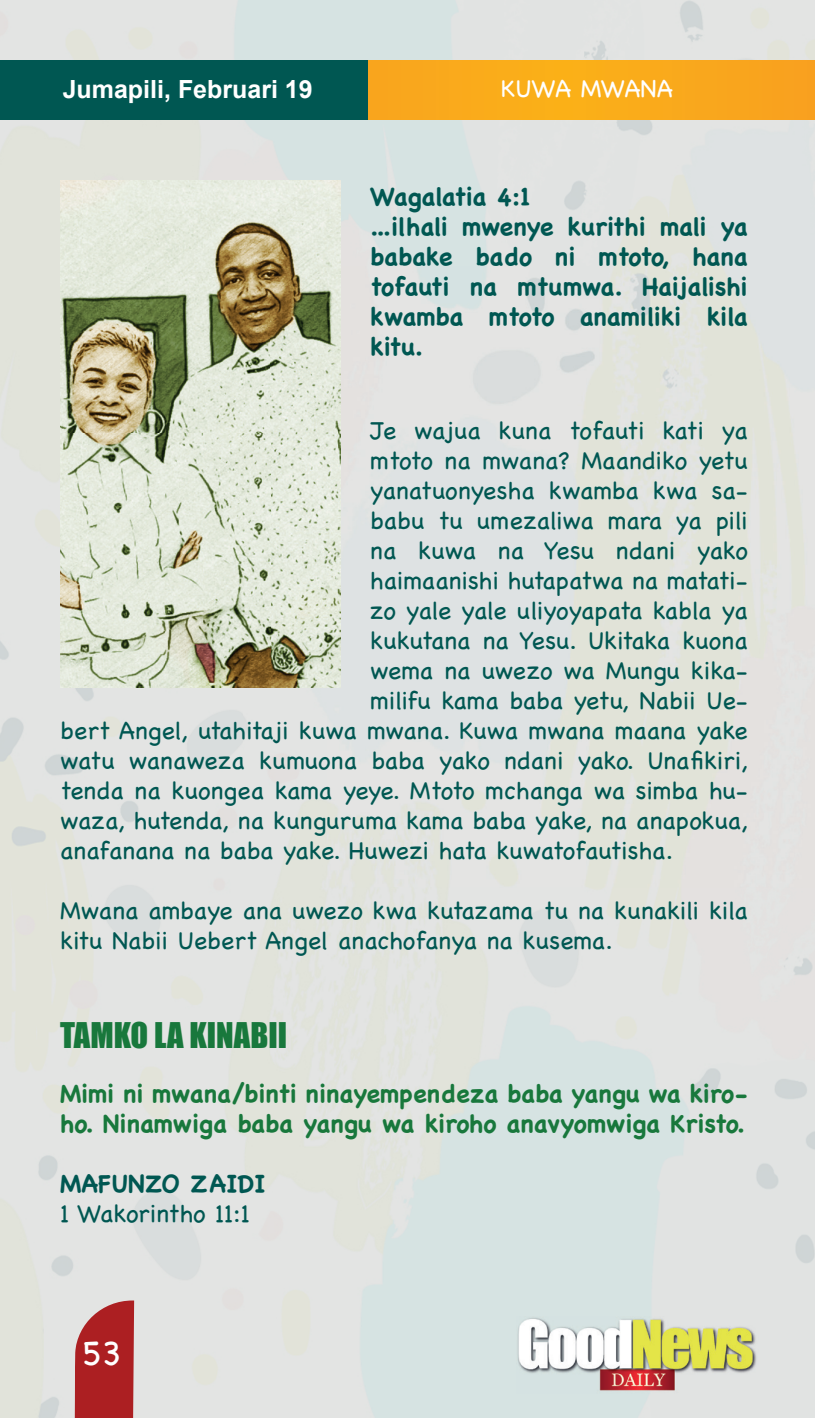
<style>
.page{position:relative;width:815px;height:1418px;background:#fff}
.page>*{position:absolute;margin:0;border:0;box-sizing:border-box;transform-origin:0 0}
.t1{font:35px "Chalkboard";color:#fff}
.t2{font:32.5px "Impact";color:#18783c}
.t3{font:25px/30px "Chalkboard";color:#005752}
.t4{font:700 25px/30px "Chalkboard";color:#005752}
.t5{font:700 25px/30px "Chalkboard";color:#18783c}
.t6{font:25px "Chalkboard";letter-spacing:-.035em;color:#005752}
.t7{font:700 25px "Arial";color:#fff}
.t8{font:25px "Chalkboard";letter-spacing:-.025em;color:#fff}
</style>
<div class="page">
<img style="left:0;top:621px;width:245px;height:796px">
<img style="left:327px;top:266px;width:488px;height:621px">
<img style="left:244px;top:687px;width:83px;height:200px">
<div style="left:139px;top:60px;width:676px;height:60px;background:#faa91c"></div>
<div style="left:0;top:60px;width:368px;height:60px;background:#005752"></div>
<svg style="left:75px;top:1300px;width:59px;height:117px;background:#b23437"></svg>
<img style="left:516px;top:1316px;width:243px;height:76px">
<img style="left:60px;top:180px;width:280px;height:507px">
<p class="t7" style="left:63px;top:73px;width:252px">Jumapili, Februari 19</p>
<p class="t8" style="left:501px;top:74px;width:173px">KUWA MWANA</p>
<p class="t4" style="left:370px;top:181px;width:379px">Wagalatia 4:1<br>...ilhali mwenye kurithi mali ya babake bado ni mtoto, hana tofauti na mtumwa. Haijalishi kwamba mtoto anamiliki kila kitu.</p>
<p class="t3" style="left:370px;top:415px;width:379px">Je wajua kuna tofauti kati ya</p>
<p class="t3" style="left:370px;top:445px;width:379px">mtoto na mwana? Maandiko yetu</p>
<p class="t3" style="left:370px;top:475px;width:379px">yanatuonyesha kwamba kwa sa-</p>
<p class="t3" style="left:370px;top:505px;width:379px">babu tu umezaliwa mara ya pili</p>
<p class="t3" style="left:370px;top:535px;width:379px">na kuwa na Yesu ndani yako</p>
<p class="t3" style="left:370px;top:565px;width:379px">haimaanishi hutapatwa na matati-</p>
<p class="t6" style="left:370px;top:595px;width:379px">zo yale yale uliyoyapata kabla ya</p>
<p class="t3" style="left:370px;top:625px;width:379px">kukutana na Yesu. Ukitaka kuona</p>
<p class="t3" style="left:370px;top:655px;width:379px">wema na uwezo wa Mungu kika-</p>
<p class="t3" style="left:370px;top:685px;width:379px">milifu kama baba yetu, Nabii Ue-</p>
<p class="t3" style="left:60px;top:715px;width:689px">bert Angel, utahitaji kuwa mwana. Kuwa mwana maana yake</p>
<p class="t3" style="left:60px;top:745px;width:689px">watu wanaweza kumuona baba yako ndani yako. Unafikiri,</p>
<p class="t3" style="left:60px;top:775px;width:689px">tenda na kuongea kama yeye. Mtoto mchanga wa simba hu-</p>
<p class="t3" style="left:60px;top:805px;width:689px">waza, hutenda, na kunguruma kama baba yake, na anapokua,</p>
<p class="t3" style="left:60px;top:835px;width:614px">anafanana na baba yake. Huwezi hata kuwatofautisha.</p>
<p class="t3" style="left:60px;top:895px;width:689px">Mwana ambaye ana uwezo kwa kutazama tu na kunakili kila kitu Nabii Uebert Angel anachofanya na kusema.</p>
<h2 class="t2" style="left:60px;top:1010px;width:228px">TAMKO LA KINABII</h2>
<p class="t5" style="left:60px;top:1078px;width:689px">Mimi ni mwana/binti ninayempendeza baba yangu wa kiro&shy;ho. Ninamwiga baba yangu wa kiroho anavyomwiga Kristo.</p>
<p class="t4" style="left:60px;top:1168px;width:207px">MAFUNZO ZAIDI</p>
<p class="t3" style="left:60px;top:1198px;width:191px">1 Wakorintho 11:1</p>
<h1 class="t1" style="left:82px;top:1332px;width:41px">53</h1>
</div>
